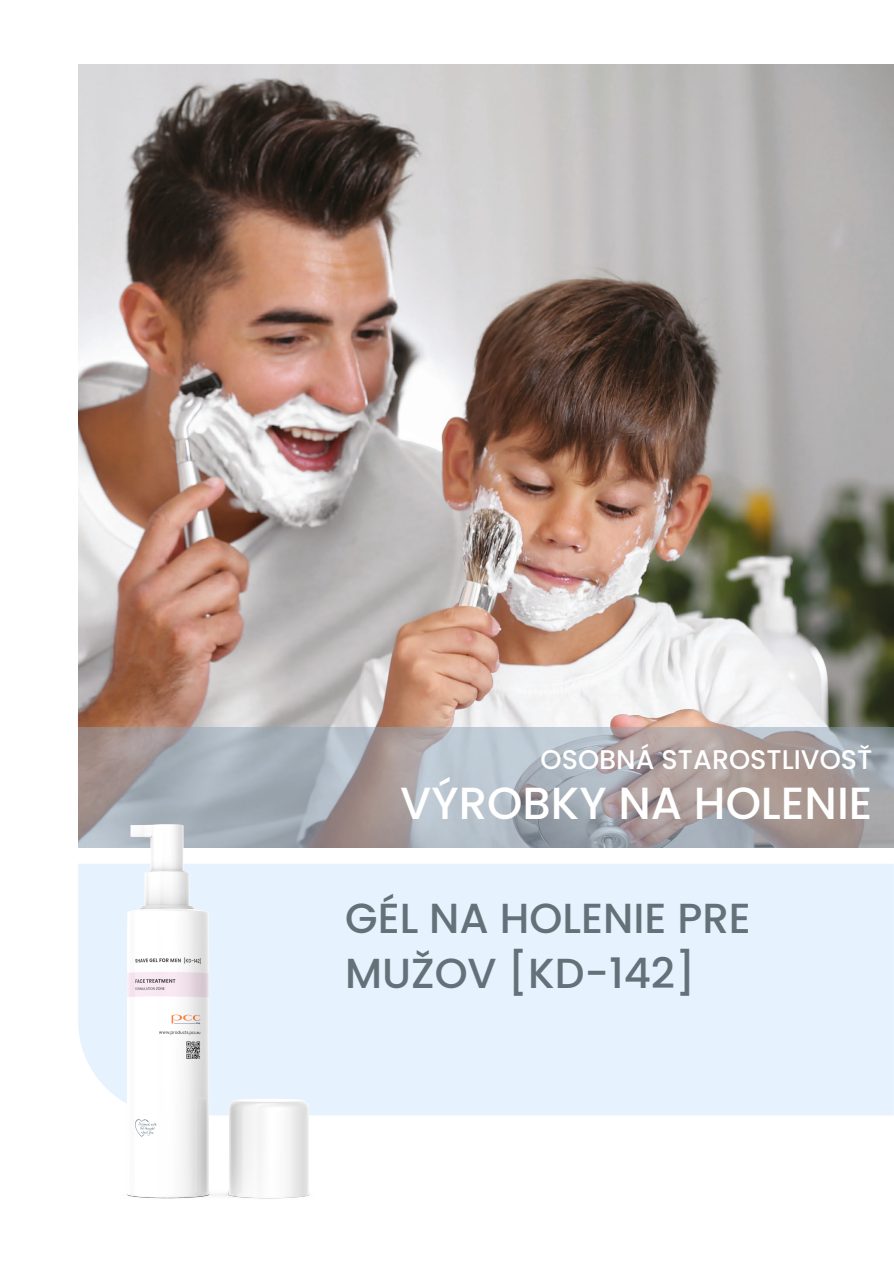
<style>
.page{position:relative;width:894px;height:1263px;background:#fff}
.page>*{position:absolute;margin:0;border:0;box-sizing:border-box;transform-origin:0 0}
.t1{font:500 45px "Poppins";color:#fff}
.t2{font:500 42px/54.6px "Poppins";color:#657079}
.t3{font:500 27px "Poppins";color:#fff}
</style>
<div class="page">
<img style="left:78px;top:64px;width:815px;height:663px">
<div style="left:78px;top:864px;width:815px;height:251px;background:#e6f2fd"></div>
<div style="left:78px;top:727px;width:815px;height:120px;background:#8ea5b9;opacity:.5"></div>
<img style="left:120px;top:818px;width:195px;height:381px">
<p class="t3" style="left:540px;top:741px;width:333px">OSOBNÁ STAROSTLIVOSŤ</p>
<p class="t1" style="left:400px;top:771px;width:473px">VÝROBKY NA HOLENIE</p>
<p class="t2" style="left:345px;top:891px;width:407px">GÉL NA HOLENIE PRE<br>MUŽOV [KD-142]</p>
</div>
